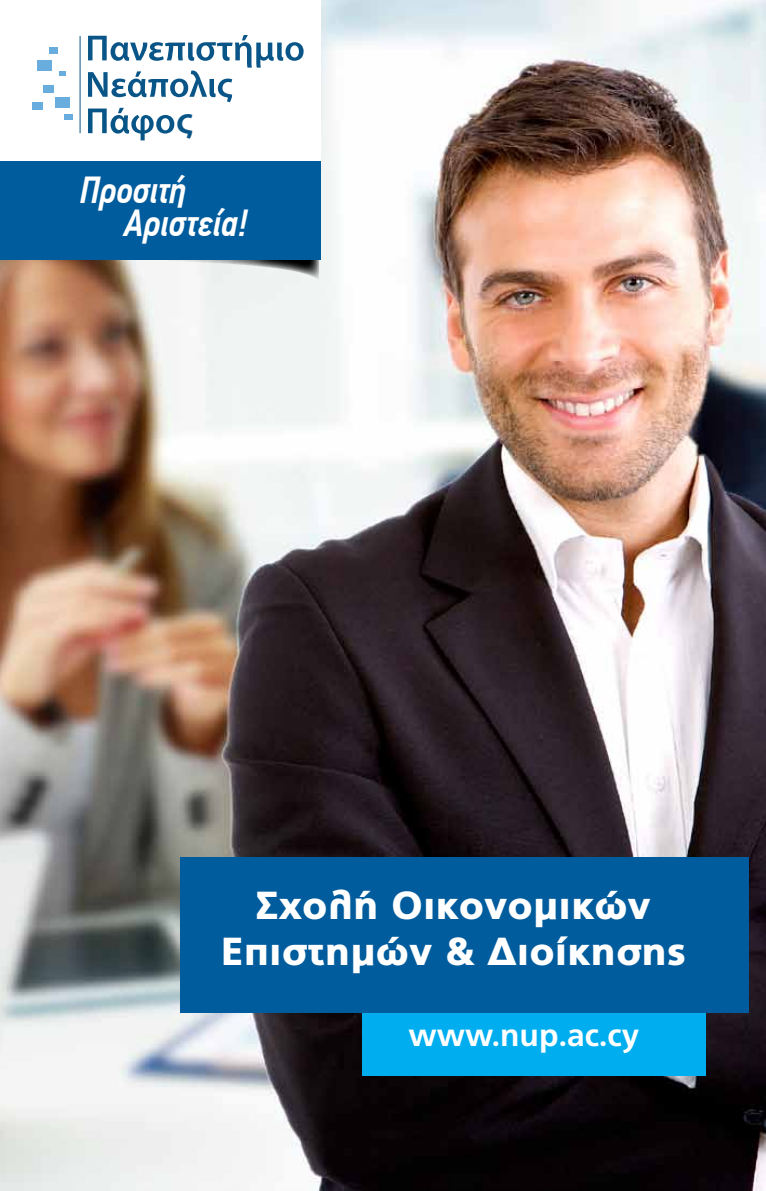
<style>
.page{position:relative;width:766px;height:1191px;background:#fff}
.page>*{position:absolute;margin:0;border:0;box-sizing:border-box;transform-origin:0 0}
.t1{font:900 39.15px/47px "PF Catalog";color:#fff;text-align:center}
.t2{font:600 38.1px "Myriad Pro";color:#0a5587}
.t3{font:italic 500 37.65px/33.5px "PF Din Text Cond Pro";letter-spacing:-.005em;color:#fff}
.t4{font:700 31.8px "PF Catalog";color:#fff}
</style>
<div class="page">
<img style="left:0;top:0;width:765px;height:1191px">
<div style="left:361px;top:952px;width:344px;height:124px;background:#00aeef"></div>
<div style="left:181px;top:857px;width:567px;height:155px;background:#005c9d"></div>
<svg style="left:168px;top:260px;width:151px;height:23px"></svg>
<div style="left:0;top:0;width:320px;height:163px;background:#fff"></div>
<div style="left:0;top:161px;width:320px;height:99px;background:#005c9d"></div>
<svg style="left:88px;top:35px;width:215px;height:67px"></svg>
<hr style="left:80px;top:36px;width:1px;height:97px;background:#075587">
<div style="left:50px;top:48px;width:8px;height:6px;background:#69addf"></div>
<div style="left:37px;top:60px;width:14px;height:11px;background:#69addf"></div>
<svg style="left:59px;top:71px;width:6px;height:5px"></svg>
<div style="left:43px;top:85px;width:10px;height:7px;background:#69addf"></div>
<div style="left:55px;top:97px;width:15px;height:10px;background:#69addf"></div>
<div style="left:32px;top:102px;width:11px;height:8px;background:#69addf"></div>
<div style="left:64px;top:114px;width:9px;height:6px;background:#69addf"></div>
<svg style="left:88px;top:108px;width:86px;height:32px"></svg>
<p class="t2" style="left:176px;top:96px;width:18px">ς</p>
<p class="t3" style="left:124px;top:173px;width:125px;text-indent:-44px">Προσιτή<br>Αριστεία!</p>
<p class="t1" style="left:220px;top:881px;width:467px">Σχολή Οικονομικών<br>Επιστημών &amp; Διοίκησης</p>
<p class="t4" style="left:408px;top:1016px;width:232px">www.nup.ac.cy</p>
</div>
